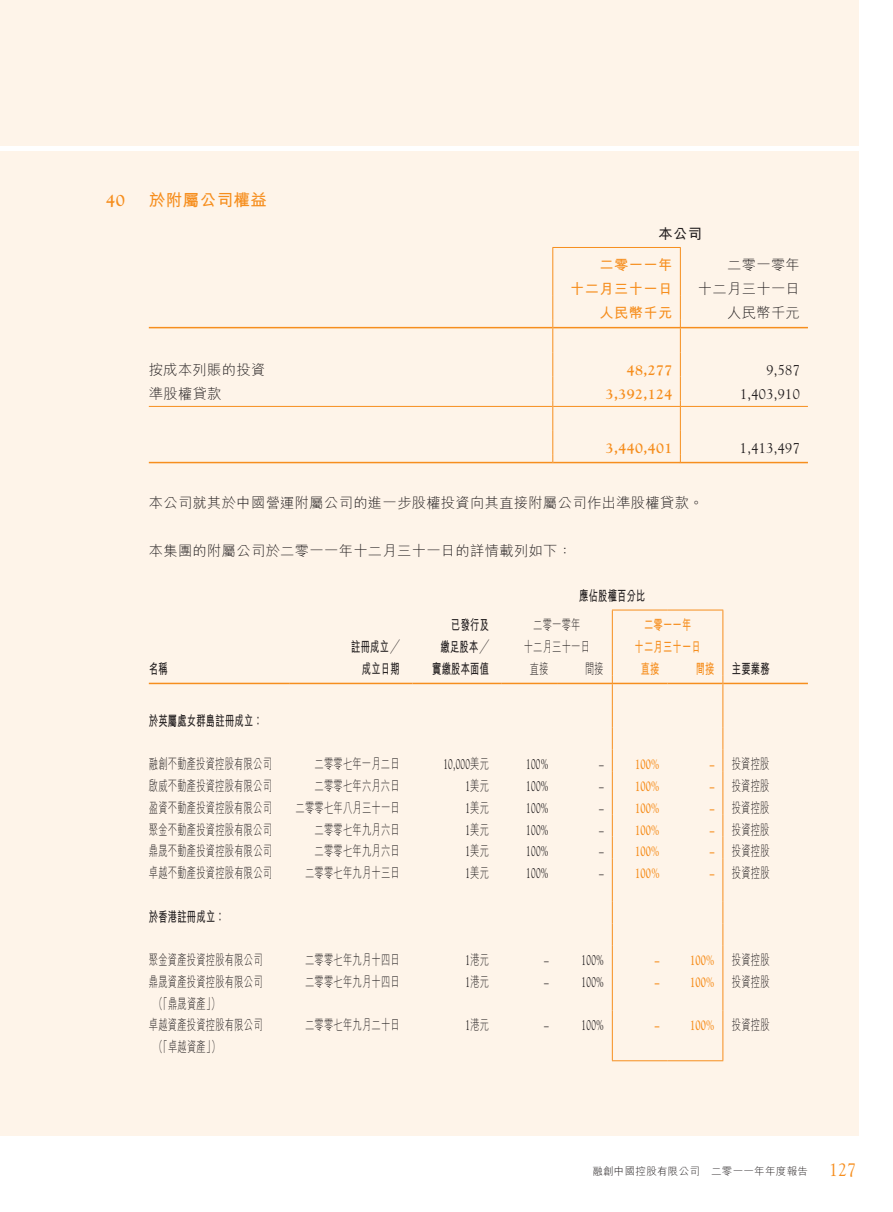
<style>
.page{position:relative;width:893px;height:1212px;background:#fff}
.page>*{position:absolute;margin:0;border:0;box-sizing:border-box;transform-origin:0 0}
.t1{font:700 16.5px "M Hei HK";letter-spacing:.03em;color:#f68e1e}
.t2{font:700 16.5px "Goudy Std";color:#f68e1e}
.t3{font:300 14.25px/21.8px "M Hei HK";letter-spacing:.025em;color:#231f20;scale:.65 1}
.t4{font:300 14.25px/24px "M Hei HK";letter-spacing:.025em;color:#231f20;text-align:right}
.t5{font:700 14.25px/21.8px "M Hei HK";letter-spacing:.03em;color:#231f20;text-align:right;scale:.65 1}
.t6{font:700 14.25px "Goudy Std";letter-spacing:.03em;color:#f68e1e;scale:.65 1}
.t7{font:14.25px "Goudy Std";letter-spacing:.025em;color:#231f20;scale:.65 1}
.t8{font:700 14.25px "Goudy Std";letter-spacing:.03em;color:#f68e1e}
.t9{font:14.25px "Goudy Std";letter-spacing:.025em;color:#231f20}
.t10{font:700 14.25px/24px "M Hei HK";letter-spacing:.03em;color:#f68e1e;text-align:right}
.t11{font:700 14.25px/21.8px "M Hei HK";letter-spacing:.03em;color:#f68e1e;text-align:center;scale:.65 1}
.t12{font:700 14.25px "M Hei HK";letter-spacing:.03em;color:#231f20}
.t13{font:300 10.5px "M Hei HK";letter-spacing:.03em;color:#231f20}
.s1{font-family:"M Hei HK";font-weight:300}
.s2{font-weight:400;color:#231f20}
.s3{font-family:"Goudy Std";font-weight:700;color:#f68e1e}
.s4{font-family:"Goudy Std";font-weight:400}
.s5{font-family:"M Hei HK";font-weight:300;color:#231f20}
.s6{font-family:"Goudy Std";font-weight:400;font-size:18px;color:#f68e1e}
</style>
<div class="page">
<div style="left:0;top:0;width:859px;height:1135px;background:#fef4e9"></div>
<hr style="left:0;top:147px;width:859px;height:4px;background:#fff">
<hr style="left:552px;top:247px;width:129px;height:1px;background:#f68e1e">
<hr style="left:552px;top:248px;width:1px;height:48px;background:#f68e1e">
<svg style="left:552px;top:296px;width:1px;height:167px"></svg>
<hr style="left:680px;top:248px;width:1px;height:48px;background:#f68e1e">
<svg style="left:680px;top:296px;width:1px;height:167px"></svg>
<hr style="left:149px;top:327px;width:403px;height:1px;background:#f68e1e">
<hr style="left:553px;top:327px;width:127px;height:1px;background:#f68e1e">
<hr style="left:681px;top:327px;width:127px;height:1px;background:#f68e1e">
<hr style="left:149px;top:406px;width:403px;height:1px;background:#f68e1e">
<hr style="left:553px;top:406px;width:127px;height:1px;background:#f68e1e">
<hr style="left:681px;top:406px;width:127px;height:1px;background:#f68e1e">
<hr style="left:149px;top:462px;width:403px;height:1px;background:#f68e1e">
<hr style="left:553px;top:462px;width:127px;height:1px;background:#f68e1e">
<hr style="left:681px;top:462px;width:127px;height:1px;background:#f68e1e">
<hr style="left:612px;top:610px;width:56px;height:1px;background:#f68e1e">
<hr style="left:668px;top:610px;width:55px;height:1px;background:#f68e1e">
<hr style="left:612px;top:610px;width:1px;height:44px;background:#f68e1e">
<hr style="left:722px;top:610px;width:1px;height:44px;background:#f68e1e">
<svg style="left:612px;top:654px;width:1px;height:313px"></svg>
<svg style="left:722px;top:654px;width:1px;height:313px"></svg>
<hr style="left:612px;top:967px;width:1px;height:43px;background:#f68e1e">
<hr style="left:722px;top:967px;width:1px;height:43px;background:#f68e1e">
<hr style="left:612px;top:1010px;width:1px;height:44px;background:#f68e1e">
<hr style="left:722px;top:1010px;width:1px;height:44px;background:#f68e1e">
<hr style="left:612px;top:1060px;width:56px;height:1px;background:#f68e1e">
<hr style="left:668px;top:1060px;width:55px;height:1px;background:#f68e1e">
<hr style="left:149px;top:683px;width:140px;height:1px;background:#f68e1e">
<hr style="left:289px;top:683px;width:123px;height:1px;background:#f68e1e">
<hr style="left:412px;top:683px;width:90px;height:1px;background:#f68e1e">
<hr style="left:502px;top:683px;width:55px;height:1px;background:#f68e1e">
<hr style="left:557px;top:683px;width:55px;height:1px;background:#f68e1e">
<hr style="left:613px;top:683px;width:55px;height:1px;background:#f68e1e">
<hr style="left:668px;top:683px;width:54px;height:1px;background:#f68e1e">
<hr style="left:723px;top:683px;width:85px;height:1px;background:#f68e1e">
<p class="t2" style="left:106px;top:190px;width:20px">40</p>
<p class="t1" style="left:149px;top:188px;width:120px">於附屬公司權益</p>
<p class="t12" style="left:659px;top:223px;width:45px">本公司</p>
<p class="t10" style="left:570px;top:252px;width:104px">二零一一年<br>十二月三十一日</p>
<p class="t4" style="left:698px;top:252px;width:103px">二零一零年<br>十二月三十一日</p>
<p class="t10" style="left:599px;top:300px;width:74px">人民幣千元</p>
<p class="t4" style="left:727px;top:300px;width:74px">人民幣千元</p>
<p class="t4" style="left:149px;top:357px;width:118px">按成本列賬的投資</p>
<p class="t8" style="left:627px;top:361px;width:47px">48,277</p>
<p class="t9" style="left:766px;top:361px;width:35px">9,587</p>
<p class="t4" style="left:149px;top:381px;width:74px">準股權貸款</p>
<p class="t8" style="left:606px;top:385px;width:68px">3,392,124</p>
<p class="t9" style="left:740px;top:385px;width:61px">1,403,910</p>
<p class="t8" style="left:606px;top:439px;width:68px">3,440,401</p>
<p class="t9" style="left:740px;top:439px;width:61px">1,413,497</p>
<p class="t4" style="left:149px;top:490px;width:556px">本公司就其於中國營運附屬公司的進一步股權投資向其直接附屬公司作出準股權貸款。</p>
<p class="t4" style="left:149px;top:538px;width:425px">本集團的附屬公司於二零一一年十二月三十一日的詳情載列如下：</p>
<p class="t5" style="left:149px;top:657px;width:30px">名稱</p>
<p class="t5" style="left:351px;top:635px;width:76px">註冊成立╱成立日期</p>
<p class="t5" style="left:432px;top:613px;width:89px">已發行及<br>繳足股本╱實繳股本面值</p>
<p class="t5" style="left:579px;top:584px;width:104px">應佔股權百分比</p>
<p class="t3" style="left:524px;top:614px;width:103px;text-align:center">二零一零年<br>十二月三十一日</p>
<p class="t11" style="left:634px;top:613px;width:104px">二零一一年<br>十二月三十一日</p>
<p class="t3" style="left:530px;top:657px;width:30px">直接</p>
<p class="t3" style="left:585px;top:657px;width:30px">間接</p>
<p class="t11" style="left:641px;top:657px;width:30px">直接</p>
<p class="t11" style="left:696px;top:657px;width:30px">間接</p>
<p class="t5" style="left:732px;top:657px;width:60px">主要業務</p>
<p class="t5" style="left:149px;top:709px;width:177px">於英屬處女群島註冊成立：</p>
<p class="t3" style="left:149px;top:753px;width:191px">融創不動產投資控股有限公司</p>
<p class="t3" style="left:314px;top:753px;width:133px">二零零七年一月二日</p>
<p class="t7" style="left:443px;top:756px;width:72px">10,000<span class="s1">美元</span></p>
<p class="t7" style="left:526px;top:756px;width:36px">100%</p>
<p class="t6" style="left:599px;top:756px;width:94px"><span class="s2">–</span> 100%</p>
<p class="t3" style="left:710px;top:753px;width:93px"><span class="s3">–</span> 投資控股</p>
<p class="t3" style="left:149px;top:774px;width:191px">啟威不動產投資控股有限公司</p>
<p class="t3" style="left:314px;top:774px;width:133px">二零零七年六月六日</p>
<p class="t3" style="left:465px;top:774px;width:38px"><span class="s4">1</span>美元</p>
<p class="t7" style="left:526px;top:777px;width:36px">100%</p>
<p class="t6" style="left:599px;top:778px;width:94px"><span class="s2">–</span> 100%</p>
<p class="t3" style="left:710px;top:774px;width:93px"><span class="s3">–</span> 投資控股</p>
<p class="t3" style="left:149px;top:796px;width:191px">盈資不動產投資控股有限公司</p>
<p class="t3" style="left:296px;top:796px;width:162px">二零零七年八月三十一日</p>
<p class="t3" style="left:465px;top:796px;width:38px"><span class="s4">1</span>美元</p>
<p class="t7" style="left:526px;top:799px;width:36px">100%</p>
<p class="t6" style="left:599px;top:799px;width:94px"><span class="s2">–</span> 100%</p>
<p class="t3" style="left:710px;top:796px;width:93px"><span class="s3">–</span> 投資控股</p>
<p class="t3" style="left:149px;top:818px;width:191px">聚金不動產投資控股有限公司</p>
<p class="t3" style="left:315px;top:818px;width:133px">二零零七年九月六日</p>
<p class="t3" style="left:465px;top:818px;width:38px"><span class="s4">1</span>美元</p>
<p class="t7" style="left:526px;top:821px;width:36px">100%</p>
<p class="t6" style="left:599px;top:821px;width:94px"><span class="s2">–</span> 100%</p>
<p class="t3" style="left:710px;top:818px;width:93px"><span class="s3">–</span> 投資控股</p>
<p class="t3" style="left:149px;top:840px;width:191px">鼎晟不動產投資控股有限公司</p>
<p class="t3" style="left:315px;top:840px;width:133px">二零零七年九月六日</p>
<p class="t3" style="left:465px;top:840px;width:38px"><span class="s4">1</span>美元</p>
<p class="t7" style="left:526px;top:842px;width:36px">100%</p>
<p class="t6" style="left:599px;top:843px;width:94px"><span class="s2">–</span> 100%</p>
<p class="t3" style="left:710px;top:840px;width:93px"><span class="s3">–</span> 投資控股</p>
<p class="t3" style="left:149px;top:861px;width:191px">卓越不動產投資控股有限公司</p>
<p class="t3" style="left:305px;top:861px;width:147px">二零零七年九月十三日</p>
<p class="t3" style="left:465px;top:861px;width:38px"><span class="s4">1</span>美元</p>
<p class="t7" style="left:526px;top:864px;width:36px">100%</p>
<p class="t6" style="left:599px;top:865px;width:94px"><span class="s2">–</span> 100%</p>
<p class="t3" style="left:710px;top:861px;width:93px"><span class="s3">–</span> 投資控股</p>
<p class="t5" style="left:149px;top:904px;width:118px">於香港註冊成立：</p>
<p class="t3" style="left:149px;top:948px;width:176px">聚金資產投資控股有限公司</p>
<p class="t3" style="left:305px;top:948px;width:147px">二零零七年九月十四日</p>
<p class="t3" style="left:465px;top:948px;width:38px"><span class="s4">1</span>港元</p>
<p class="t7" style="left:544px;top:951px;width:94px">– 100%</p>
<p class="t6" style="left:655px;top:952px;width:178px">– 100% <span class="s5">投資控股</span></p>
<p class="t3" style="left:154px;top:970px;width:169px;text-indent:-5px">鼎晟資產投資控股有限公司（「鼎晟資產」）</p>
<p class="t3" style="left:305px;top:970px;width:147px">二零零七年九月十四日</p>
<p class="t3" style="left:465px;top:970px;width:38px"><span class="s4">1</span>港元</p>
<p class="t7" style="left:544px;top:973px;width:94px">– 100%</p>
<p class="t6" style="left:655px;top:973px;width:178px">– 100% <span class="s5">投資控股</span></p>
<p class="t3" style="left:154px;top:1014px;width:169px;text-indent:-5px">卓越資產投資控股有限公司（「卓越資產」）</p>
<p class="t3" style="left:305px;top:1014px;width:147px">二零零七年九月二十日</p>
<p class="t3" style="left:465px;top:1014px;width:38px"><span class="s4">1</span>港元</p>
<p class="t7" style="left:544px;top:1017px;width:94px">– 100%</p>
<p class="t6" style="left:655px;top:1017px;width:178px">– 100% <span class="s5">投資控股</span></p>
<p class="t13" style="left:592px;top:1163px;width:265px">融創中國控股有限公司 二零一一年年度報告 <span class="s6">127</span></p>
</div>
